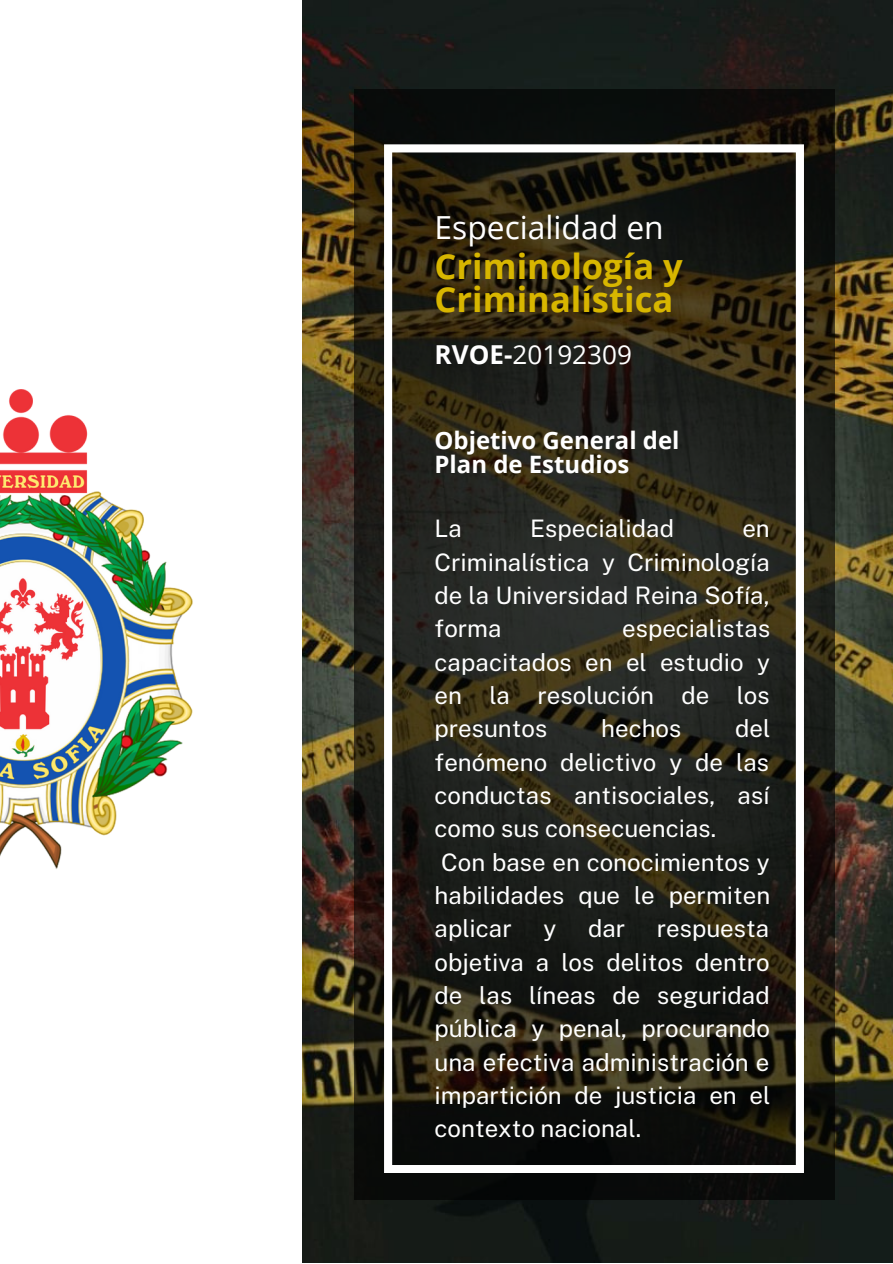
<style>
.page{position:relative;width:893px;height:1264px;background:#fff}
.page>*{position:absolute;margin:0;border:0;box-sizing:border-box;transform-origin:0 0}
.t1{font:700 34.5px/33.8px "Open Sans";color:#d8b600}
.t2{font:31.8px "Open Sans";color:#fff}
.t3{font:26.1px "Open Sans";color:#fff}
.t4{font:24.15px/33.3px "Public Sans";color:#fff;text-align:justify}
.t5{font:700 24px/23.5px "Open Sans";color:#fff}
.s1{font-weight:700}
</style>
<div class="page">
<img style="left:302px;top:0;width:590px;height:1262px">
<svg style="left:353px;top:89px;width:481px;height:1110px;background:#1b1911"></svg>
<svg style="left:384px;top:144px;width:419px;height:1029px;background:#2f2c23"></svg>
<img style="left:0;top:390px;width:193px;height:479px">
<p class="t2" style="left:434px;top:205px;width:231px">Especialidad en</p>
<p class="t1" style="left:434px;top:248px;width:250px">Criminología y<br>Criminalística</p>
<p class="t3" style="left:434px;top:336px;width:199px"><span class="s1">RVOE-</span>20192309</p>
<p class="t5" style="left:434px;top:428px;width:246px">Objetivo General del<br>Plan de Estudios</p>
<p class="t4" style="left:434px;top:512px;width:29px">La</p>
<p class="t4" style="left:530px;top:512px;width:145px">Especialidad</p>
<p class="t4" style="left:434px;top:512px;width:337px;text-indent:308px">en Criminalística y Criminología de la Universidad Reina Sofía, forma</p>
<p class="t4" style="left:434px;top:612px;width:337px;text-indent:187px">especialistas capacitados en el estudio y en la resolución de los presuntos</p>
<p class="t4" style="left:434px;top:712px;width:337px;text-indent:301px">del fenómeno delictivo y de las conductas antisociales, así como sus consecuencias.</p>
<p class="t4" style="left:434px;top:845px;width:337px">Con base en conocimientos y habilidades que le permiten aplicar</p>
<p class="t4" style="left:601px;top:712px;width:82px">hechos</p>
<p class="t4" style="left:543px;top:911px;width:14px">y</p>
<p class="t4" style="left:588px;top:911px;width:39px">dar</p>
<p class="t4" style="left:434px;top:911px;width:337px;text-indent:222px">respuesta objetiva a los delitos dentro de las líneas de seguridad pública y penal, procurando una efectiva administración e impartición de justicia en el contexto nacional.</p>
</div>
